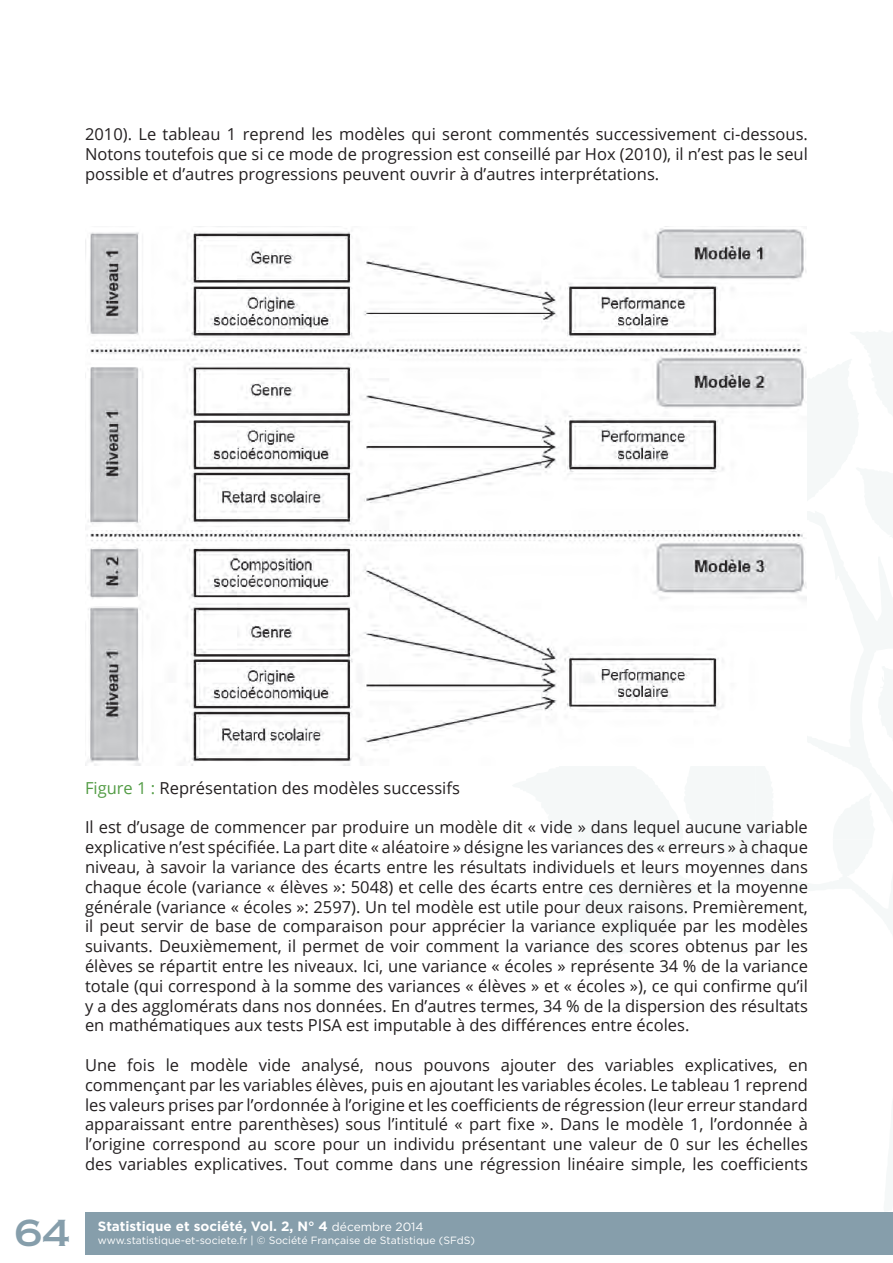
<style>
.page{position:relative;width:893px;height:1263px;background:#fff}
.page>*{position:absolute;margin:0;border:0;box-sizing:border-box;transform-origin:0 0}
.t1{font:36px "Copperplate Gothic Std 31 AB";color:#869eab}
.t2{font:16.5px/19.8px "Open Sans";color:#231f20;text-align:justify}
.t3{font:700 13.5px "Gotham";color:#fff}
.t4{font:10.5px "Gotham";color:#fff}
.s1{color:#539c45}
.s2{font-weight:400;font-size:12px}
</style>
<div class="page">
<div style="left:85px;top:1212px;width:808px;height:42px;background:#869eab"></div>
<img style="left:85px;top:226px;width:722px;height:539px">
<p class="t2" style="left:85px;top:124px;width:724px">2010). Le tableau 1 reprend les modèles qui seront commentés successivement ci-dessous.<br>Notons toutefois que si ce mode de progression est conseillé par Hox (2010), il n’est pas le seul possible et d’autres progressions peuvent ouvrir à d’autres interprétations.</p>
<p class="t2" style="left:85px;top:777px;width:376px"><span class="s1">Figure 1 :</span> Représentation des modèles successifs</p>
<p class="t2" style="left:85px;top:817px;width:724px">Il est d’usage de commencer par produire un modèle dit « vide » dans lequel aucune variable explicative n’est spécifiée. La part dite « aléatoire » désigne les variances des « erreurs » à chaque niveau, à savoir la variance des écarts entre les résultats individuels et leurs moyennes dans chaque école (variance « élèves »: 5048) et celle des écarts entre ces dernières et la moyenne générale (variance « écoles »: 2597). Un tel modèle est utile pour deux raisons. Premièrement, il peut servir de base de comparaison pour apprécier la variance expliquée par les modèles suivants. Deuxièmement, il permet de voir comment la variance des scores obtenus par les élèves se répartit entre les niveaux. Ici, une variance « écoles » représente 34 % de la variance totale (qui correspond à la somme des variances « élèves » et « écoles »), ce qui confirme qu’il y a des agglomérats dans nos données. En d’autres termes, 34 % de la dispersion des résultats en mathématiques aux tests PISA est imputable à des différences entre écoles.</p>
<p class="t2" style="left:85px;top:1054px;width:724px">Une fois le modèle vide analysé, nous pouvons ajouter des variables explicatives, en commençant par les variables élèves, puis en ajoutant les variables écoles. Le tableau 1 reprend les valeurs prises par l’ordonnée à l’origine et les coefficients de régression (leur erreur standard apparaissant entre parenthèses) sous l’intitulé « part fixe ». Dans le modèle 1, l’ordonnée à l’origine correspond au score pour un individu présentant une valeur de 0 sur les échelles des variables explicatives. Tout comme dans une régression linéaire simple, les coefficients</p>
<h1 class="t1" style="left:15px;top:1212px;width:58px">64</h1>
<p class="t3" style="left:98px;top:1217px;width:327px">Statistique et société, Vol. 2, N° 4 <span class="s2">décembre 2014</span></p>
<p class="t4" style="left:98px;top:1233px;width:379px">www.statistique-et-societe.fr | © Société Française de Statistique (SFdS)</p>
</div>
